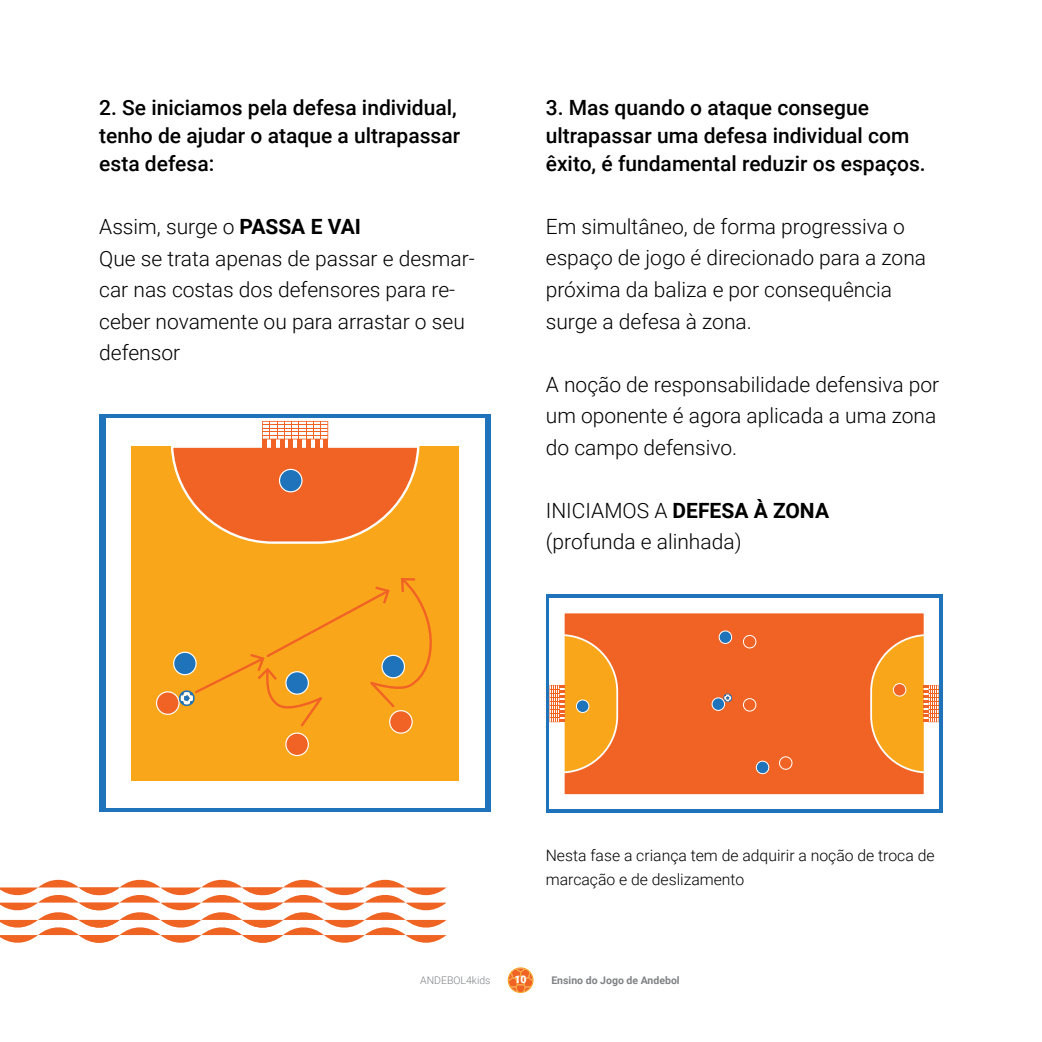
<style>
.page{position:relative;width:1042px;height:1042px;background:#fff}
.page>*{position:absolute;margin:0;border:0;box-sizing:border-box;transform-origin:0 0}
.t1{font:300 21px/31.5px "Roboto";color:#000}
.t2{font:500 21px/28px "Roboto";color:#000}
.t3{font:300 15.75px/24.5px "Roboto";color:#000}
.t4{font:700 10.5px "Roboto";color:#808285}
.t5{font:300 10.5px "Roboto";color:#808285}
.t6{font:900 10.5px "Roboto";color:#fff}
.s1{font-weight:700}
</style>
<div class="page">
<svg style="left:508px;top:967px;width:25px;height:26px"></svg>
<div style="left:99px;top:414px;width:392px;height:398px;background:#1f73ba"></div>
<div style="left:106px;top:418px;width:378px;height:390px;background:#fff"></div>
<div style="left:131px;top:447px;width:328px;height:334px;background:#faa61a"></div>
<svg style="left:170px;top:421px;width:251px;height:123px"></svg>
<hr style="left:262px;top:424px;width:66px;height:1px;background:#f06324">
<hr style="left:262px;top:428px;width:66px;height:1px;background:#f06324">
<hr style="left:262px;top:431px;width:66px;height:1px;background:#f06324">
<hr style="left:262px;top:435px;width:66px;height:1px;background:#f06324">
<div style="left:279px;top:469px;width:23px;height:23px;background:#1f73ba;border-radius:50%"></div>
<div style="left:279px;top:469px;width:23px;height:23px;border:1px solid #fff;border-radius:50%"></div>
<svg style="left:174px;top:652px;width:22px;height:23px"></svg>
<div style="left:173px;top:652px;width:24px;height:23px;border:1px solid #fff;border-radius:50%"></div>
<svg style="left:390px;top:711px;width:22px;height:22px"></svg>
<div style="left:389px;top:710px;width:24px;height:24px;border:1px solid #fff;border-radius:50%"></div>
<div style="left:286px;top:733px;width:22px;height:22px;background:#f06324;border-radius:50%"></div>
<div style="left:285px;top:732px;width:24px;height:24px;border:1px solid #fff;border-radius:50%"></div>
<div style="left:157px;top:692px;width:22px;height:22px;background:#f06324;border-radius:50%"></div>
<div style="left:156px;top:691px;width:24px;height:24px;border:1px solid #fff;border-radius:50%"></div>
<svg style="left:179px;top:578px;width:253px;height:150px"></svg>
<div style="left:546px;top:594px;width:397px;height:219px;background:#1f73ba"></div>
<div style="left:550px;top:598px;width:388px;height:211px;background:#fff"></div>
<div style="left:563px;top:611px;width:362px;height:185px;background:#f06324;border:2px solid #fff"></div>
<svg style="left:549px;top:633px;width:70px;height:141px"></svg>
<hr style="left:551px;top:685px;width:1px;height:37px;background:#f06324">
<hr style="left:553px;top:685px;width:1px;height:37px;background:#f06324">
<hr style="left:555px;top:685px;width:1px;height:37px;background:#f06324">
<hr style="left:557px;top:685px;width:1px;height:37px;background:#f06324">
<svg style="left:870px;top:633px;width:69px;height:141px"></svg>
<hr style="left:930px;top:685px;width:1px;height:37px;background:#f06324">
<hr style="left:932px;top:685px;width:1px;height:37px;background:#f06324">
<hr style="left:934px;top:685px;width:1px;height:37px;background:#f06324">
<hr style="left:936px;top:685px;width:1px;height:37px;background:#f06324">
<div style="left:576px;top:700px;width:13px;height:12px;background:#1f73ba;border-radius:50%"></div>
<div style="left:576px;top:699px;width:13px;height:14px;border:1px solid #fff;border-radius:50%"></div>
<svg style="left:718px;top:630px;width:14px;height:14px"></svg>
<div style="left:712px;top:698px;width:12px;height:12px;background:#1f73ba;border-radius:50%"></div>
<div style="left:711px;top:697px;width:14px;height:14px;border:1px solid #fff;border-radius:50%"></div>
<svg style="left:755px;top:760px;width:15px;height:15px"></svg>
<div style="left:893px;top:683px;width:13px;height:13px;background:#f06324;border-radius:50%"></div>
<div style="left:893px;top:683px;width:13px;height:13px;border:1px solid #fff;border-radius:50%"></div>
<svg style="left:743px;top:635px;width:14px;height:13px"></svg>
<div style="left:743px;top:698px;width:13px;height:13px;border:1px solid #fff;border-radius:50%"></div>
<svg style="left:779px;top:756px;width:14px;height:14px"></svg>
<svg style="left:723px;top:693px;width:9px;height:9px"></svg>
<svg style="left:0;top:879px;width:446px;height:64px"></svg>
<p class="t2" style="left:99px;top:93px;width:362px">2. Se iniciamos pela defesa individual, tenho de ajudar o ataque a ultrapassar esta defesa:</p>
<p class="t1" style="left:99px;top:210px;width:377px">Assim, surge o <span class="s1">PASSA E VAI<br></span>Que se trata apenas de passar e desmar&shy;car nas costas dos defensores para re&shy;ceber novamente ou para arrastar o seu defensor</p>
<p class="t2" style="left:546px;top:93px;width:381px">3. Mas quando o ataque consegue ultrapassar uma defesa individual com êxito, é fundamental reduzir os espaços.</p>
<p class="t1" style="left:546px;top:210px;width:382px">Em simultâneo, de forma progressiva o espaço de jogo é direcionado para a zona próxima da baliza e por consequência surge a defesa à zona.</p>
<p class="t1" style="left:546px;top:367px;width:395px">A noção de responsabilidade defensiva por um oponente é agora aplicada a uma zona do campo defensivo.</p>
<p class="t1" style="left:546px;top:493px;width:285px">INICIAMOS A <span class="s1">DEFESA À ZONA </span>(profunda e alinhada)</p>
<p class="t3" style="left:546px;top:842px;width:390px">Nesta fase a criança tem de adquirir a noção de troca de marcação e de deslizamento</p>
<p class="t5" style="left:420px;top:973px;width:72px">ANDEBOL4kids</p>
<p class="t6" style="left:514px;top:972px;width:14px">10</p>
<p class="t4" style="left:551px;top:973px;width:130px">Ensino do Jogo de Andebol</p>
</div>
